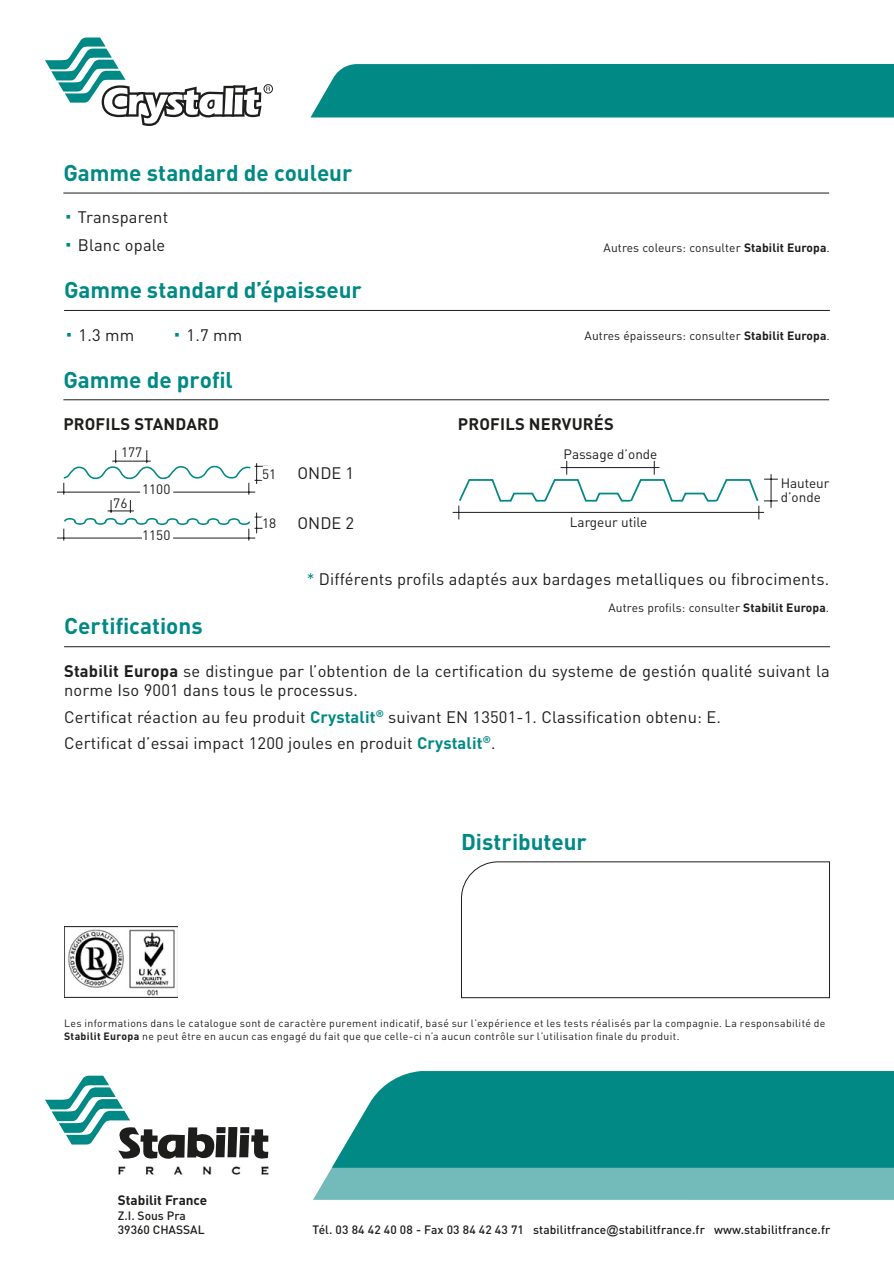
<style>
.page{position:relative;width:894px;height:1264px;background:#fff}
.page>*{position:absolute;margin:0;border:0;box-sizing:border-box;transform-origin:0 0}
.t1{font:700 22.5px "DIN Pro";color:#008985}
.t2{font:16.5px/19.8px "DIN Pro";letter-spacing:.01em;color:#1d1d1b}
.t3{font:700 16.5px "DIN Pro";letter-spacing:.01em;color:#1d1d1b}
.t4{font:13.5px/14.2px "DIN Pro";color:#1d1d1b}
.t5{font:700 13.5px "DIN Pro";color:#1d1d1b}
.t6{font:12px "DIN Pro";letter-spacing:.01em;color:#1d1d1b}
.t7{font:500 12px/14.4px "DIN Pro";letter-spacing:.01em;color:#1d1d1b}
.t8{font:10.5px/12.6px "DIN Pro";letter-spacing:.03em;color:#1d1d1b}
.s1{font-family:"Arial Unicode MS";color:#008985}
.s2{font-weight:700}
.s3{color:#008985}
.s4{font-weight:700;color:#008985}
.s5{font-family:"Arial";font-weight:400}
</style>
<div class="page">
<hr style="left:64px;top:646px;width:765px;height:1px;background:#1d1d1b">
<svg style="left:461px;top:861px;width:369px;height:137px"></svg>
<div style="left:310px;top:64px;width:583px;height:53px;background:#008985"></div>
<div style="left:263px;top:84px;width:10px;height:9px;border:1px solid #1d1d1b;border-radius:50%"></div>
<svg style="left:45px;top:37px;width:225px;height:89px"></svg>
<hr style="left:63px;top:399px;width:766px;height:1px;background:#1d1d1b">
<hr style="left:57px;top:492px;width:198px;height:1px;background:#1d1d1b">
<hr style="left:57px;top:537px;width:198px;height:1px;background:#1d1d1b">
<svg style="left:62px;top:450px;width:206px;height:91px"></svg>
<hr style="left:452px;top:512px;width:312px;height:1px;background:#1d1d1b">
<svg style="left:457px;top:461px;width:320px;height:58px"></svg>
<hr style="left:63px;top:193px;width:766px;height:1px;background:#1d1d1b">
<hr style="left:64px;top:310px;width:765px;height:1px;background:#1d1d1b">
<img style="left:64px;top:926px;width:114px;height:71px">
<div style="left:313px;top:1167px;width:580px;height:32px;background:#73bbba"></div>
<div style="left:332px;top:1071px;width:561px;height:96px;background:#008985"></div>
<svg style="left:45px;top:1075px;width:223px;height:84px"></svg>
<img style="left:118px;top:1166px;width:151px;height:9px">
<h1 class="t1" style="left:63px;top:157px;width:290px">Gamme standard de couleur</h1>
<p class="t2" style="left:63px;top:207px;width:106px"><span class="s1">▪</span> Transparent</p>
<p class="t2" style="left:63px;top:235px;width:103px"><span class="s1">▪</span> Blanc opale</p>
<h1 class="t1" style="left:64px;top:275px;width:299px">Gamme standard d’épaisseur</h1>
<p class="t2" style="left:64px;top:324px;width:72px"><span class="s1">▪</span> 1.3 mm</p>
<p class="t2" style="left:172px;top:324px;width:72px"><span class="s1">▪</span> 1.7 mm</p>
<h1 class="t1" style="left:63px;top:364px;width:171px">Gamme de profil</h1>
<p class="t3" style="left:63px;top:413px;width:157px">PROFILS STANDARD</p>
<p class="t4" style="left:121px;top:445px;width:23px">177</p>
<p class="t4" style="left:113px;top:496px;width:16px">76</p>
<p class="t4" style="left:142px;top:481px;width:30px">1100</p>
<p class="t4" style="left:142px;top:527px;width:30px">1150</p>
<p class="t4" style="left:262px;top:466px;width:16px">51</p>
<p class="t2" style="left:297px;top:463px;width:58px">ONDE 1</p>
<p class="t4" style="left:262px;top:515px;width:16px">18</p>
<p class="t2" style="left:297px;top:512px;width:58px">ONDE 2</p>
<p class="t6" style="left:603px;top:239px;width:228px">Autres coleurs: consulter <span class="s2">Stabilit Europa</span>.</p>
<p class="t6" style="left:584px;top:328px;width:247px">Autres épaisseurs: consulter <span class="s2">Stabilit Europa</span>.</p>
<p class="t3" style="left:458px;top:413px;width:157px">PROFILS NERVURÉS</p>
<p class="t4" style="left:563px;top:446px;width:95px">Passage d’onde</p>
<p class="t4" style="left:570px;top:514px;width:79px">Largeur utile</p>
<p class="t4" style="left:780px;top:475px;width:50px">Hauteur d’onde</p>
<p class="t2" style="left:307px;top:568px;width:524px"><span class="s3">*</span> Différents profils adaptés aux bardages metalliques ou fibrociments.</p>
<p class="t6" style="left:608px;top:599px;width:222px">Autres profils: consulter <span class="s2">Stabilit Europa</span>.</p>
<h1 class="t1" style="left:64px;top:611px;width:140px">Certifications</h1>
<p class="t2" style="left:64px;top:660px;width:767px"><span class="s2">Stabilit Europa</span> se distingue par l’obtention de la certification du systeme de gestión qualité suivant la norme Iso 9001 dans tous le processus.</p>
<p class="t2" style="left:64px;top:703px;width:658px;line-height:26.2px">Certificat réaction au feu produit <span class="s4">Crystalit</span><sup>®</sup> suivant EN 13501-1. Classification obtenu: E.<br>Certificat d’essai impact 1200 joules en produit <span class="s4">Crystalit</span><sup>®</sup>.</p>
<h1 class="t1" style="left:461px;top:826px;width:127px">Distributeur</h1>
<p class="t8" style="left:64px;top:1016px;width:762px">Les informations dans le catalogue sont de caractère purement indicatif, basé sur l’expérience et les tests réalisés par la compagnie. La responsabilité de<br><span class="s2">Stabilit Europa</span> ne peut être en aucun cas engagé du fait que que celle-ci n’a aucun contrôle sur l’utilisation finale du produit.</p>
<p class="t5" style="left:118px;top:1190px;width:91px">Stabilit France</p>
<p class="t7" style="left:118px;top:1207px;width:88px">Z.I. Sous Pra<br>39360 CHASSAL</p>
<p class="t7" style="left:312px;top:1222px;width:519px">Tél. 03 84 42 40 08 - Fax 03 84 42 43 71 stabilitfrance<span class="s5">@</span>stabilitfrance.fr www.stabilitfrance.fr</p>
</div>
